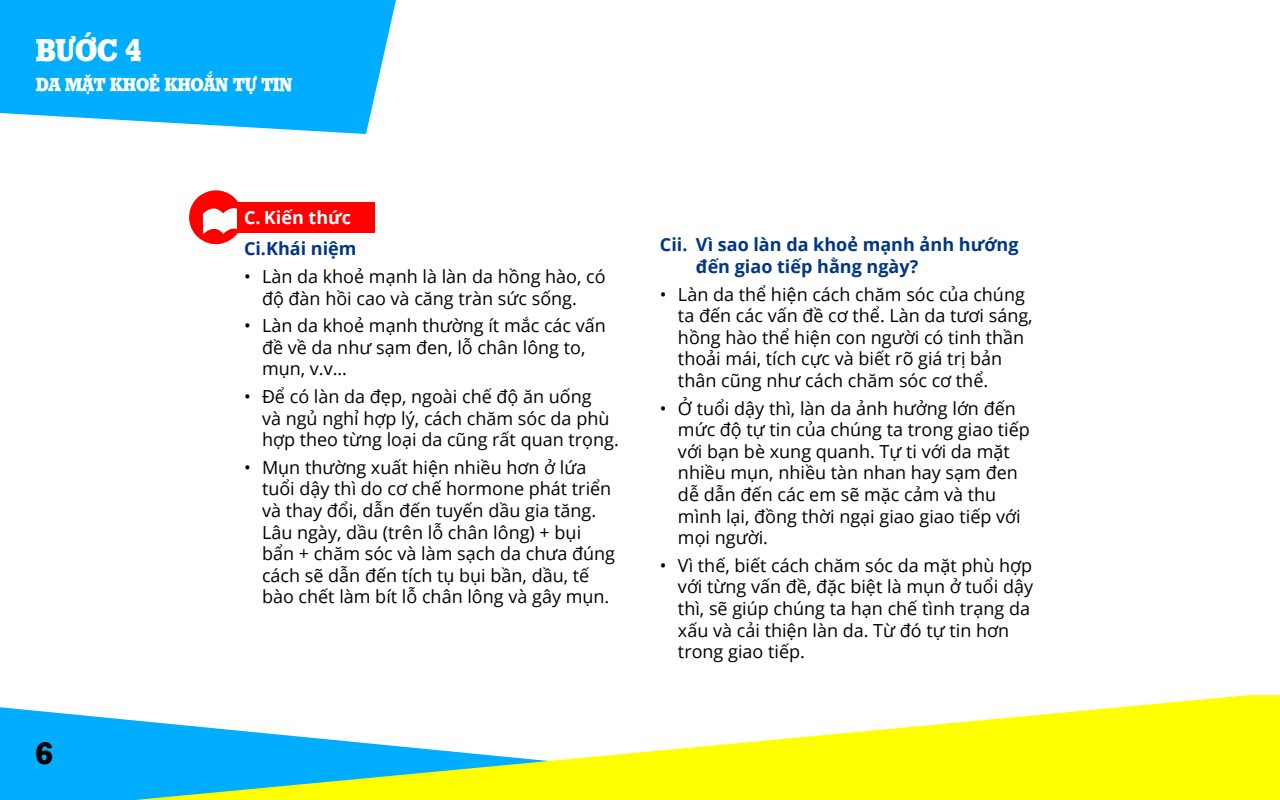
<style>
.page{position:relative;width:1280px;height:800px;background:#fff}
.page>*{position:absolute;margin:0;border:0;box-sizing:border-box;transform-origin:0 0}
.t1{font:700 30px "SFU Stafford";color:#fff;scale:.9 1}
.t2{font:700 30px "SFU Stafford";color:#000}
.t3{font:18px/21.6px "Open Sans";color:#000}
.t4{font:700 18px/21.6px "Open Sans";color:#003684}
.t5{font:700 18px "SFU Stafford";color:#fff;scale:.9 1}
.t6{font:700 18px "Open Sans";color:#fff}
</style>
<div class="page">
<svg style="left:0;top:707px;width:135px;height:93px;background:#12b2ff"></svg>
<svg style="left:135px;top:695px;width:1145px;height:105px;fill:#ff0"></svg>
<svg style="left:0;top:0;width:396px;height:134px;background:#1cb6ff"></svg>
<div style="left:237px;top:202px;width:138px;height:30px;background:#f00"></div>
<svg style="left:189px;top:190px;width:53px;height:55px"></svg>
<h1 class="t1" style="left:36px;top:26px;width:118px">BƯỚC 4</h1>
<p class="t5" style="left:36px;top:70px;width:286px">DA MẶT KHOẺ KHOẮN TỰ TIN</p>
<h1 class="t2" style="left:36px;top:729px;width:19px">6</h1>
<p class="t6" style="left:244px;top:205px;width:109px">C. Kiến thức</p>
<p class="t4" style="left:244px;top:238px;width:114px">Ci.Khái niệm</p>
<p class="t3" style="left:244px;top:265px;width:363px;text-align:center">• Làn da khoẻ mạnh là làn da hồng hào, có độ đàn hồi cao và căng tràn sức sống.</p>
<p class="t3" style="left:262px;top:314px;width:345px;text-indent:-18px">• Làn da khoẻ mạnh thường ít mắc các vấn đề về da như sạm đen, lỗ chân lông to, mụn, v.v…</p>
<p class="t3" style="left:262px;top:385px;width:358px;text-indent:-18px">• Để có làn da đẹp, ngoài chế độ ăn uống<br>và ngủ nghỉ hợp lý, cách chăm sóc da phù hợp theo từng loại da cũng rất quan trọng.</p>
<p class="t3" style="left:262px;top:456px;width:355px;text-indent:-18px">• Mụn thường xuất hiện nhiều hơn ở lứa tuổi dậy thì do cơ chế hormone phát triển và thay đổi, dẫn đến tuyến dầu gia tăng.<br>Lâu ngày, dầu (trên lỗ chân lông) + bụi bẩn + chăm sóc và làm sạch da chưa đúng cách sẽ dẫn đến tích tụ bụi bần, dầu, tế bào chết làm bít lỗ chân lông và gây mụn.</p>
<p class="t4" style="left:696px;top:234px;width:324px;text-indent:-36px">Cii. Vì sao làn da khoẻ mạnh ảnh hướng đến giao tiếp hằng ngày?</p>
<p class="t3" style="left:678px;top:283px;width:356px;text-indent:-18px">• Làn da thể hiện cách chăm sóc của chúng ta đến các vấn đề cơ thể. Làn da tươi sáng, hồng hào thể hiện con người có tinh thần thoải mái, tích cực và biết rõ giá trị bản thân cũng như cách chăm sóc cơ thể.</p>
<p class="t3" style="left:678px;top:397px;width:353px;text-indent:-18px">• Ở tuổi dậy thì, làn da ảnh hưởng lớn đến mức độ tự tin của chúng ta trong giao tiếp với bạn bè xung quanh. Tự ti với da mặt nhiều mụn, nhiều tàn nhan hay sạm đen dễ dẫn đến các em sẽ mặc cảm và thu mình lại, đồng thời ngại giao giao tiếp với mọi người.</p>
<p class="t3" style="left:678px;top:554px;width:357px;text-indent:-18px">• Vì thế, biết cách chăm sóc da mặt phù hợp với từng vấn đề, đặc biệt là mụn ở tuổi dậy thì, sẽ giúp chúng ta hạn chế tình trạng da xấu và cải thiện làn da. Từ đó tự tin hơn trong giao tiếp.</p>
</div>
